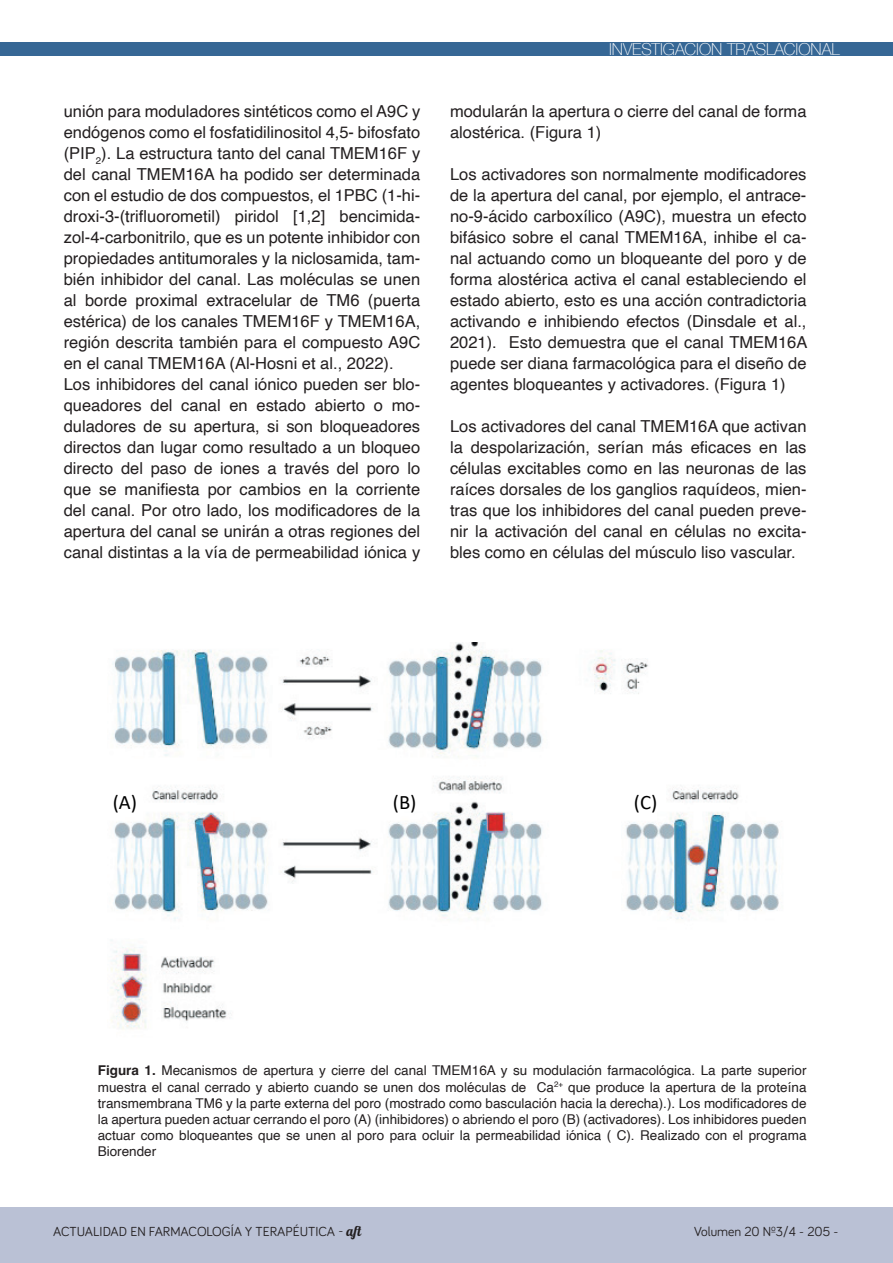
<style>
.page{position:relative;width:893px;height:1263px;background:#fff}
.page>*{position:absolute;margin:0;border:0;box-sizing:border-box;transform-origin:0 0}
.t1{font:20.55px "Calibri";color:#000001}
.t2{font:16.5px/21px "Helvetica";color:#231f20}
.t3{font:100 16.5px "Helvetica Neue";color:#fff}
.t4{font:13.5px/16.2px "Helvetica";color:#231f20;text-align:justify}
.t5{font:13.5px "Bariol";color:#231f20}
.s1{font-weight:700}
.s2{font-family:"Lobster 1.4"}
</style>
<div class="page">
<div style="left:0;top:1207px;width:893px;height:56px;background:#bac1d5"></div>
<div style="left:0;top:42px;width:893px;height:13px;background:#366795"></div>
<img style="left:111px;top:642px;width:668px;height:387px">
<p class="t3" style="left:609px;top:37px;width:232px">INVESTIGACIÓN TRASLACIONAL</p>
<p class="t2" style="left:64px;top:101px;width:358px">unión para moduladores sintéticos como el A9C y endógenos como el fosfatidilinositol 4,5- bifosfato (PIP<sub>2</sub>). La estructura tanto del canal TMEM16F y del canal TMEM16A ha podido ser determinada con el estudio de dos compuestos, el 1PBC (1-hi&shy;droxi-3-(trifluorometil) piridol [1,2] bencimida&shy;zol-4-carbonitrilo, que es un potente inhibidor con propiedades antitumorales y la niclosamida, tam&shy;bién inhibidor del canal. Las moléculas se unen al borde proximal extracelular de TM6 (puerta estérica) de los canales TMEM16F y TMEM16A, región descrita también para el compuesto A9C en el canal TMEM16A (Al-Hosni et al., 2022).<br>Los inhibidores del canal iónico pueden ser blo&shy;queadores del canal en estado abierto o mo&shy;duladores de su apertura, si son bloqueadores directos dan lugar como resultado a un bloqueo directo del paso de iones a través del poro lo que se manifiesta por cambios en la corriente del canal. Por otro lado, los modificadores de la apertura del canal se unirán a otras regiones del canal distintas a la vía de permeabilidad iónica y</p>
<p class="t2" style="left:450px;top:101px;width:358px">modularán la apertura o cierre del canal de forma alostérica. (Figura 1)</p>
<p class="t2" style="left:450px;top:164px;width:359px;text-align:justify">Los activadores son normalmente modificadores de la apertura del canal, por ejemplo, el antrace&shy;no-9-ácido carboxílico (A9C), muestra un efecto bifásico sobre el canal TMEM16A, inhibe el ca&shy;nal actuando como un bloqueante del poro y de forma alostérica activa el canal estableciendo el estado abierto, esto es una acción contradictoria activando e inhibiendo efectos (Dinsdale et al., 2021). Esto demuestra que el canal TMEM16A puede ser diana farmacológica para el diseño de agentes bloqueantes y activadores. (Figura 1)</p>
<p class="t2" style="left:450px;top:416px;width:358px;text-align:justify">Los activadores del canal TMEM16A que activan la despolarización, serían más eficaces en las células excitables como en las neuronas de las raíces dorsales de los ganglios raquídeos, mien&shy;tras que los inhibidores del canal pueden preve&shy;nir la activación del canal en células no excita&shy;bles como en células del músculo liso vascular.</p>
<p class="t1" style="left:113px;top:788px;width:26px">(A)</p>
<p class="t1" style="left:393px;top:788px;width:25px">(B)</p>
<p class="t1" style="left:634px;top:788px;width:25px">(C)</p>
<p class="t4" style="left:98px;top:1063px;width:710px"><span class="s1">Figura 1.</span> Mecanismos de apertura y cierre del canal TMEM16A y su modulación farmacológica. La parte superior muestra el canal cerrado y abierto cuando se unen dos moléculas de Ca<sup>2+</sup> que produce la apertura de la proteína transmembrana TM6 y la parte externa del poro (mostrado como basculación hacia la derecha).). Los modificadores de la apertura pueden actuar cerrando el poro (A) (inhibidores) o abriendo el poro (B) (activadores). Los inhibidores pueden actuar como bloqueantes que se unen al poro para ocluir la permeabilidad iónica ( C). Realizado con el programa Biorender</p>
<p class="t5" style="left:53px;top:1222px;width:313px">ACTUALIDAD EN FARMACOLOGÍA Y TERAPÉUTICA - <span class="s2">aft</span></p>
<p class="t5" style="left:694px;top:1222px;width:146px">Volumen 20 Nº3/4 - 205 -</p>
</div>
